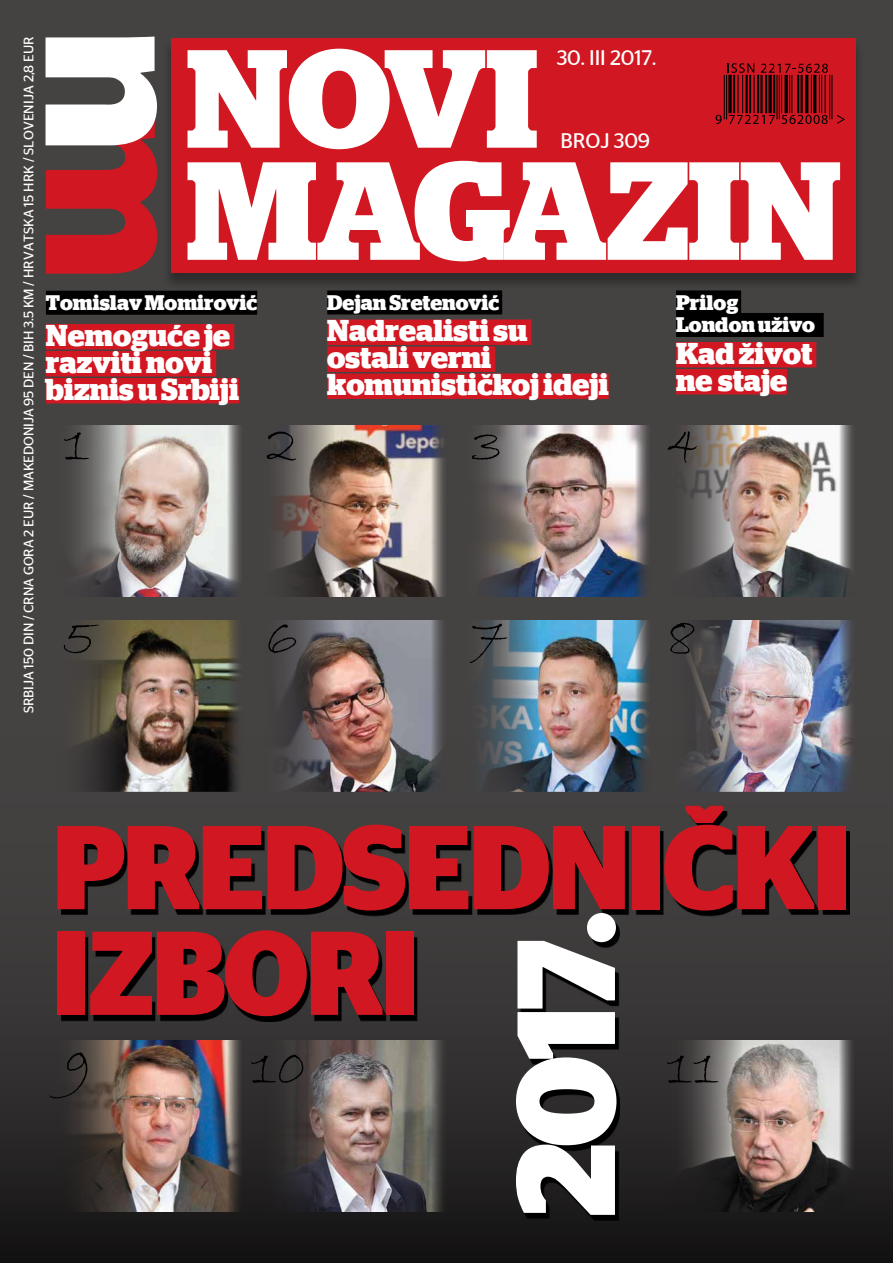
<style>
.page{position:relative;width:893px;height:1263px;background:#454242}
.page>*{position:absolute;margin:0;border:0;box-sizing:border-box;transform-origin:0 0}
.t1{font:700 139.35px/112.1px "Stag";letter-spacing:-.005em;color:#fff}
.t2{font:700 139.2px "Stag Sans";color:#fff;scale:.96 1}
.t3{font:700 118.8px/105.6px "Stag Sans";letter-spacing:-.035em;color:#d11822;scale:.96 1}
.t4{font:54.6px "Bradley Hand ITC";color:#000}
.t5{font:700 30px/27px "Stag";color:#fff}
.t6{font:700 21px/22.5px "Stag";color:#fff}
.t7{font:21px "Stag Sans";letter-spacing:-.005em;color:#fff}
.t8{font:13.8px "Stag Sans";letter-spacing:-.005em;color:#fff}
</style>
<div class="page">
<div style="left:162px;top:38px;width:702px;height:252px;background:#000;opacity:.35"></div>
<div style="left:171px;top:38px;width:685px;height:235px;background:#d11822"></div>
<hr style="left:724px;top:75px;width:1px;height:44px;background:#000">
<hr style="left:726px;top:75px;width:1px;height:44px;background:#000">
<svg style="left:728px;top:75px;width:4px;height:38px"></svg>
<hr style="left:733px;top:75px;width:2px;height:38px;background:#000">
<hr style="left:738px;top:75px;width:1px;height:38px;background:#000">
<hr style="left:742px;top:75px;width:1px;height:38px;background:#000">
<hr style="left:746px;top:75px;width:2px;height:38px;background:#000">
<hr style="left:749px;top:75px;width:2px;height:38px;background:#000">
<hr style="left:754px;top:75px;width:1px;height:38px;background:#000">
<hr style="left:757px;top:75px;width:2px;height:38px;background:#000">
<hr style="left:760px;top:75px;width:3px;height:38px;background:#000">
<hr style="left:765px;top:75px;width:2px;height:38px;background:#000">
<svg style="left:768px;top:75px;width:4px;height:38px"></svg>
<hr style="left:773px;top:75px;width:2px;height:38px;background:#000">
<hr style="left:776px;top:75px;width:1px;height:44px;background:#000">
<hr style="left:779px;top:75px;width:1px;height:44px;background:#000">
<hr style="left:781px;top:75px;width:1px;height:38px;background:#000">
<svg style="left:784px;top:75px;width:4px;height:38px"></svg>
<hr style="left:789px;top:75px;width:1px;height:38px;background:#000">
<hr style="left:791px;top:75px;width:1px;height:38px;background:#000">
<hr style="left:797px;top:75px;width:2px;height:38px;background:#000">
<hr style="left:801px;top:75px;width:2px;height:38px;background:#000">
<hr style="left:805px;top:75px;width:3px;height:38px;background:#000">
<hr style="left:811px;top:75px;width:1px;height:38px;background:#000">
<hr style="left:813px;top:75px;width:3px;height:38px;background:#000">
<hr style="left:819px;top:75px;width:1px;height:38px;background:#000">
<hr style="left:821px;top:75px;width:1px;height:38px;background:#000">
<hr style="left:825px;top:75px;width:1px;height:38px;background:#000">
<hr style="left:829px;top:75px;width:1px;height:44px;background:#000">
<hr style="left:831px;top:75px;width:1px;height:44px;background:#000">
<svg style="left:716px;top:115px;width:6px;height:9px"></svg>
<svg style="left:729px;top:115px;width:46px;height:9px"></svg>
<svg style="left:782px;top:115px;width:46px;height:9px"></svg>
<svg style="left:728px;top:63px;width:26px;height:10px"></svg>
<svg style="left:761px;top:64px;width:67px;height:9px"></svg>
<svg style="left:837px;top:115px;width:8px;height:9px"></svg>
<svg style="left:46px;top:37px;width:111px;height:237px"></svg>
<div style="left:327px;top:290px;width:175px;height:24px;background:#000"></div>
<div style="left:327px;top:319px;width:204px;height:26px;background:#d11822"></div>
<div style="left:327px;top:346px;width:168px;height:26px;background:#d11822"></div>
<div style="left:327px;top:373px;width:282px;height:26px;background:#d11822"></div>
<div style="left:46px;top:291px;width:211px;height:24px;background:#000"></div>
<div style="left:46px;top:324px;width:188px;height:25px;background:#d11822"></div>
<div style="left:46px;top:351px;width:170px;height:25px;background:#d11822"></div>
<div style="left:46px;top:378px;width:193px;height:25px;background:#d11822"></div>
<div style="left:676px;top:290px;width:65px;height:24px;background:#000"></div>
<div style="left:676px;top:313px;width:148px;height:24px;background:#000"></div>
<div style="left:676px;top:342px;width:140px;height:25px;background:#d11822"></div>
<div style="left:676px;top:369px;width:111px;height:25px;background:#d11822"></div>
<div style="left:0;top:657px;width:893px;height:606px;background:linear-gradient(to bottom,#4f4c4c,#1e1d1d)"></div>
<svg style="left:61px;top:811px;width:788px;height:210px"></svg>
<img style="left:74px;top:425px;width:166px;height:172px">
<img style="left:278px;top:425px;width:166px;height:172px">
<img style="left:480px;top:425px;width:168px;height:172px">
<img style="left:685px;top:425px;width:167px;height:172px">
<img style="left:55px;top:620px;width:189px;height:171px">
<img style="left:55px;top:1041px;width:189px;height:171px">
<img style="left:259px;top:620px;width:189px;height:171px">
<img style="left:259px;top:1041px;width:189px;height:171px">
<img style="left:463px;top:620px;width:189px;height:171px">
<img style="left:667px;top:1041px;width:189px;height:171px">
<img style="left:667px;top:620px;width:189px;height:171px">
<svg style="left:519px;top:918px;width:101px;height:302px;fill:#000"></svg>
<p class="t8" style="left:21px;top:713px;width:678px;rotate:-90deg">SRBIJA 150 DIN / CRNA GORA 2 EUR / MAKEDONIJA 95 DEN / BIH 3.5 KM / Hrvatska 15 HRK / Slovenija 2,8 EUR</p>
<h1 class="t1" style="left:186px;top:43px;width:657px">NOVI<br>MAGAZIN</h1>
<p class="t7" style="left:557px;top:46px;width:101px">30. III 2017.</p>
<p class="t7" style="left:560px;top:128px;width:91px">BROJ 309</p>
<p class="t6" style="left:46px;top:292px;width:213px">Tomislav Momirović</p>
<p class="t5" style="left:46px;top:322px;width:195px">Nemoguće je razviti novi biznis u Srbiji</p>
<h3 class="t4" style="left:64px;top:409px;width:28px">1</h3>
<h3 class="t4" style="left:266px;top:409px;width:33px">2</h3>
<p class="t6" style="left:327px;top:291px;width:174px">Dejan Sretenović</p>
<p class="t5" style="left:327px;top:317px;width:283px">Nadrealisti su ostali verni komunističkoj ideji</p>
<h3 class="t4" style="left:471px;top:409px;width:32px">3</h3>
<p class="t6" style="left:676px;top:291px;width:140px">Prilog<br>London uživo</p>
<p class="t5" style="left:676px;top:340px;width:138px">Kad život ne staje</p>
<h3 class="t4" style="left:667px;top:409px;width:36px">4</h3>
<h3 class="t4" style="left:64px;top:602px;width:33px">5</h3>
<h3 class="t4" style="left:266px;top:602px;width:35px">6</h3>
<h3 class="t4" style="left:471px;top:602px;width:37px">7</h3>
<h3 class="t4" style="left:667px;top:602px;width:30px">8</h3>
<h3 class="t3" style="left:52px;top:815px;width:835px">PREDSEDNIČKI<br>IZBORI</h3>
<h2 class="t2" style="left:486px;top:1218px;width:321px;rotate:-90deg">2017.</h2>
<h3 class="t4" style="left:64px;top:1032px;width:30px">9</h3>
<h3 class="t4" style="left:251px;top:1032px;width:57px">10</h3>
<h3 class="t4" style="left:667px;top:1032px;width:55px">11</h3>
</div>
